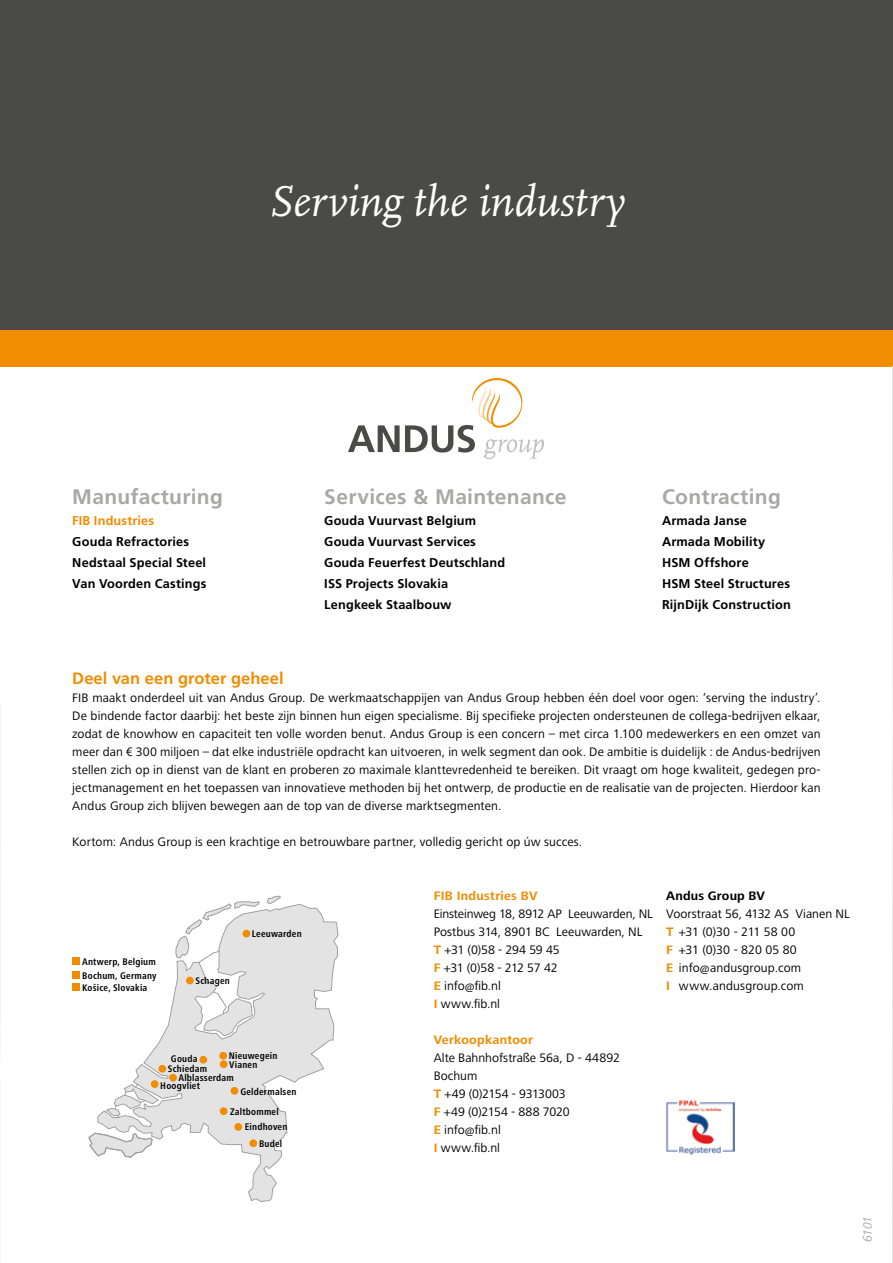
<style>
.page{position:relative;width:893px;height:1263px;background:#fff}
.page>*{position:absolute;margin:0;border:0;box-sizing:border-box;transform-origin:0 0}
.t1{font:italic 45px "Scala Pro";color:#fff}
.t2{font:700 21px "Frutiger";letter-spacing:.015em;color:#a8a8a7}
.t3{font:700 16.5px "Frutiger";color:#f28c00}
.t4{font:12.75px/18px "Frutiger Next LT";letter-spacing:.005em;color:#000}
.t5{font:700 12.75px/21px "Frutiger";letter-spacing:.01em;color:#000}
.t6{font:700 12.75px "Frutiger Next LT";letter-spacing:.02em;color:#f28c00}
.t7{font:700 12.75px "Frutiger";letter-spacing:.015em;color:#f28c00}
.t8{font:700 12.75px "Frutiger Next LT";letter-spacing:.01em;color:#000}
.t9{font:italic 12.75px "Frutiger Next LT";color:#a8a8a7}
.t10{font:700 condensed 9.9px/20.1px "Frutiger Next LT";letter-spacing:.02em;color:#000}
.s1{font-weight:700;color:#f28c00}
</style>
<div class="page">
<div style="left:0;top:0;width:893px;height:342px;background:#4a4a49"></div>
<div style="left:0;top:330px;width:893px;height:36px;background:#f28c00"></div>
<svg style="left:892px;top:366px;width:1px;height:897px"></svg>
<svg style="left:348px;top:378px;width:196px;height:81px"></svg>
<svg style="left:0;top:703px;width:1px;height:349px"></svg>
<svg style="left:97px;top:903px;width:240px;height:299px"></svg>
<svg style="left:88px;top:1132px;width:65px;height:26px"></svg>
<svg style="left:104px;top:1083px;width:56px;height:35px"></svg>
<div style="left:243px;top:930px;width:7px;height:7px;background:#f28c00;border-radius:50%"></div>
<div style="left:186px;top:977px;width:8px;height:7px;background:#f28c00;border-radius:50%"></div>
<div style="left:219px;top:1052px;width:8px;height:7px;background:#f28c00;border-radius:50%"></div>
<div style="left:159px;top:1065px;width:7px;height:7px;background:#f28c00;border-radius:50%"></div>
<div style="left:231px;top:1087px;width:7px;height:8px;background:#f28c00;border-radius:50%"></div>
<div style="left:199px;top:1056px;width:8px;height:7px;background:#f28c00;border-radius:50%"></div>
<div style="left:151px;top:1080px;width:8px;height:8px;background:#f28c00;border-radius:50%"></div>
<div style="left:234px;top:1123px;width:8px;height:8px;background:#f28c00;border-radius:50%"></div>
<div style="left:249px;top:1139px;width:8px;height:8px;background:#f28c00;border-radius:50%"></div>
<div style="left:220px;top:1107px;width:7px;height:8px;background:#f28c00;border-radius:50%"></div>
<div style="left:72px;top:957px;width:8px;height:8px;background:#f28c00"></div>
<div style="left:72px;top:971px;width:8px;height:7px;background:#f28c00"></div>
<div style="left:72px;top:983px;width:8px;height:8px;background:#f28c00"></div>
<div style="left:220px;top:1060px;width:8px;height:8px;background:#f28c00;border-radius:50%"></div>
<div style="left:169px;top:1074px;width:8px;height:7px;background:#f28c00;border-radius:50%"></div>
<img style="left:666px;top:1100px;width:68px;height:54px">
<h1 class="t1" style="left:268px;top:176px;width:358px">Serving the industry</h1>
<h2 class="t2" style="left:72px;top:484px;width:152px">Manufacturing</h2>
<p class="t7" style="left:72px;top:513px;width:83px">FIB Industries</p>
<p class="t5" style="left:72px;top:531px;width:136px">Gouda Refractories<br>Nedstaal Special Steel<br>Van Voorden Castings</p>
<h2 class="t2" style="left:324px;top:484px;width:244px">Services &amp; Maintenance</h2>
<p class="t5" style="left:324px;top:510px;width:182px">Gouda Vuurvast Belgium<br>Gouda Vuurvast Services<br>Gouda Feuerfest Deutschland<br>ISS Projects Slovakia<br>Lengkeek Staalbouw</p>
<h2 class="t2" style="left:662px;top:484px;width:120px">Contracting</h2>
<p class="t5" style="left:662px;top:510px;width:130px">Armada Janse<br>Armada Mobility<br>HSM Offshore<br>HSM Steel Structures<br>RijnDijk Construction</p>
<p class="t3" style="left:72px;top:669px;width:213px">Deel van een groter geheel</p>
<p class="t4" style="left:72px;top:689px;width:750px;text-align:justify">FIB maakt onderdeel uit van Andus Group. De werkmaatschappijen van Andus Group hebben één doel voor ogen: ‘serving the industry’.<br>De bindende factor daarbij: het beste zijn binnen hun eigen specialisme. Bij specifieke projecten ondersteunen de collega-bedrijven elkaar, zodat de knowhow en capaciteit ten volle worden benut. Andus Group is een concern – met circa 1.100 medewerkers en een omzet van meer dan € 300 miljoen – dat elke industriële opdracht kan uitvoeren, in welk segment dan ook. De ambitie is duidelijk : de Andus-bedrijven stellen zich op in dienst van de klant en proberen zo maximale klanttevredenheid te bereiken. Dit vraagt om hoge kwaliteit, gedegen pro&shy;jectmanagement en het toepassen van innovatieve methoden bij het ontwerp, de productie en de realisatie van de projecten. Hierdoor kan Andus Group zich blijven bewegen aan de top van de diverse marktsegmenten.</p>
<p class="t4" style="left:72px;top:833px;width:512px">Kortom: Andus Group is een krachtige en betrouwbare partner, volledig gericht op úw succes.</p>
<p class="t10" style="left:82px;top:954px;width:76px;line-height:14px">Antwerp, Belgium<br>Bochum, Germany</p>
<p class="t10" style="left:82px;top:978px;width:67px">Kosice, Slovakia</p>
<p class="t10" style="left:94px;top:978px;width:4px">ˇ</p>
<p class="t10" style="left:195px;top:971px;width:36px">Schagen</p>
<p class="t10" style="left:252px;top:923px;width:52px">Leeuwarden</p>
<p class="t10" style="left:229px;top:1046px;width:50px">Nieuwegein</p>
<p class="t10" style="left:171px;top:1049px;width:28px">Gouda</p>
<p class="t10" style="left:178px;top:1058px;width:81px;line-height:13.4px;text-indent:51px">Vianen<br>Alblasserdam</p>
<p class="t10" style="left:168px;top:1058px;width:41px">Schiedam</p>
<p class="t10" style="left:160px;top:1076px;width:41px">Hoogvliet</p>
<p class="t10" style="left:230px;top:1081px;width:68px;text-indent:10px">Geldermalsen<br>Zaltbommel</p>
<p class="t10" style="left:245px;top:1117px;width:44px">Eindhoven</p>
<p class="t10" style="left:259px;top:1133px;width:25px">Budel</p>
<p class="t6" style="left:434px;top:889px;width:105px">FIB Industries BV</p>
<p class="t4" style="left:434px;top:905px;width:221px">Einsteinweg 18, 8912 AP Leeuwarden, NL<br>Postbus 314, 8901 BC Leeuwarden, NL<br><span class="s1">T</span> +31 (0)58 - 294 59 45<br><span class="s1">F</span> +31 (0)58 - 212 57 42<br><span class="s1">E</span> info@fib.nl<br><span class="s1">I</span> www.fib.nl</p>
<p class="t6" style="left:434px;top:1033px;width:101px">Verkoopkantoor</p>
<p class="t4" style="left:434px;top:1049px;width:188px">Alte Bahnhofstraße 56a, D - 44892<br>Bochum<br><span class="s1">T</span> +49 (0)2154 - 9313003<br><span class="s1">F</span> +49 (0)2154 - 888 7020<br><span class="s1">E</span> info@fib.nl<br><span class="s1">I</span> www.fib.nl</p>
<p class="t8" style="left:666px;top:889px;width:100px">Andus Group BV</p>
<p class="t4" style="left:666px;top:905px;width:185px">Voorstraat 56, 4132 AS Vianen NL<br><span class="s1">T</span> +31 (0)30 - 211 58 00<br><span class="s1">F</span> +31 (0)30 - 820 05 80<br><span class="s1">E</span> info@andusgroup.com<br><span class="s1">I</span> www.andusgroup.com</p>
<p class="t9" style="left:860px;top:1242px;width:28px;rotate:-90deg">6101</p>
</div>
